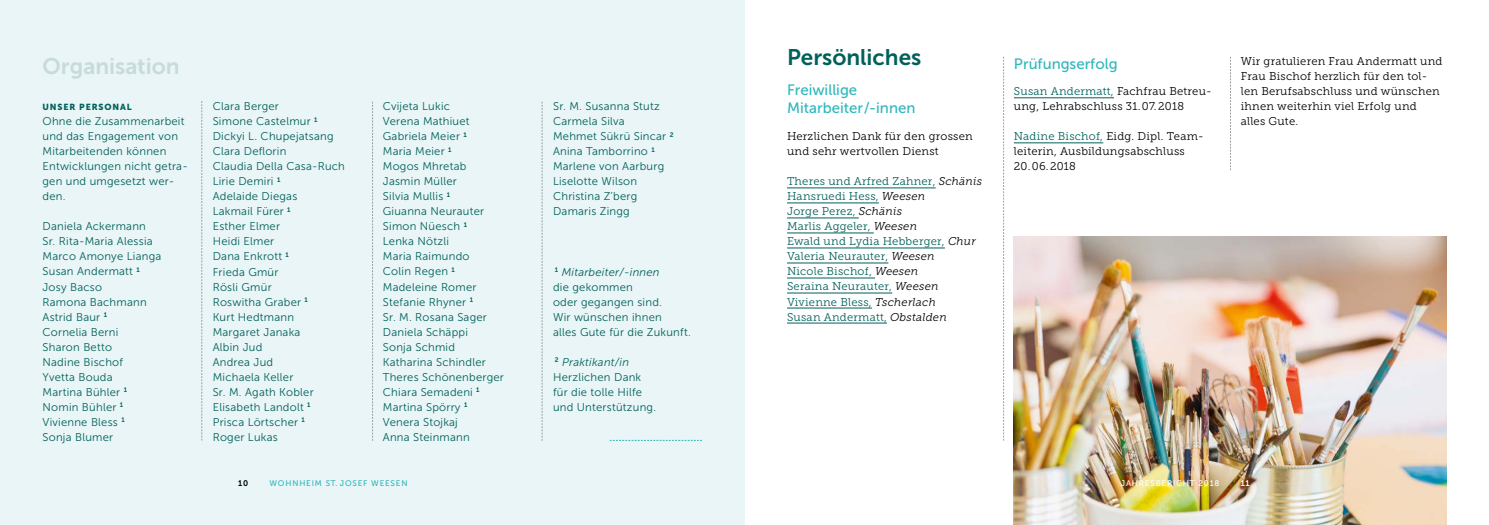
<style>
.page{position:relative;width:1489px;height:525px;background:#fff}
.page>*{position:absolute;margin:0;border:0;box-sizing:border-box;transform-origin:0 0}
.t1{font:22.5px "Museo Sans 700";color:#00605a}
.t2{font:22.5px "Museo Sans 700";color:#c6dbda}
.t3{font:15px/17.5px "Museo Sans 500";color:#2fb7bc}
.t4{font:11.25px/15px "Museo Sans 300";letter-spacing:.02em;color:#00605a}
.t5{font:11.25px/15px "Museo Slab 300";letter-spacing:.02em;color:#000}
.t6{font:11.25px/15px "Museo Slab 300";letter-spacing:.02em;color:#00605a}
.t7{font:8.75px "Museo Sans 900";letter-spacing:.1em;color:#00605a}
.t8{font:8.12px "Museo Sans 500";letter-spacing:.1em;color:#2fb7bc}
.t9{font:8.12px "Museo Sans 500";letter-spacing:.1em;color:#fff}
.t10{font:8.12px "Museo Sans 700";color:#000}
.t11{font:8.12px "Museo Sans 700";color:#fff}
.s1{font-style:italic}
.s2{font-style:italic;color:#000}
.s3{color:#00605a}
</style>
<div class="page">
<svg style="left:1003px;top:57px;width:1px;height:383px"></svg>
<svg style="left:1230px;top:57px;width:1px;height:113px"></svg>
<hr style="left:787px;top:187px;width:148px;height:1px;background:#00605a">
<hr style="left:787px;top:202px;width:91px;height:1px;background:#00605a">
<hr style="left:787px;top:217px;width:71px;height:1px;background:#00605a">
<hr style="left:787px;top:232px;width:86px;height:1px;background:#00605a">
<hr style="left:787px;top:247px;width:157px;height:1px;background:#00605a">
<hr style="left:787px;top:262px;width:101px;height:1px;background:#00605a">
<hr style="left:787px;top:277px;width:88px;height:1px;background:#00605a">
<hr style="left:787px;top:292px;width:105px;height:1px;background:#00605a">
<hr style="left:787px;top:307px;width:85px;height:1px;background:#00605a">
<hr style="left:787px;top:322px;width:100px;height:1px;background:#00605a">
<hr style="left:1013px;top:97px;width:100px;height:1px;background:#00605a">
<hr style="left:1013px;top:142px;width:90px;height:1px;background:#00605a">
<div style="left:0;top:0;width:744px;height:524px;background:#e9f5f6"></div>
<svg style="left:609px;top:440px;width:93px;height:1px"></svg>
<svg style="left:201px;top:101px;width:1px;height:339px"></svg>
<svg style="left:372px;top:102px;width:1px;height:338px"></svg>
<svg style="left:542px;top:102px;width:1px;height:338px"></svg>
<img style="left:1013px;top:236px;width:433px;height:288px">
<h1 class="t2" style="left:43px;top:53px;width:139px">Organisation</h1>
<p class="t7" style="left:43px;top:102px;width:91px">UNSER PERSONAL</p>
<p class="t4" style="left:43px;top:114px;width:147px">Ohne die Zusammenarbeit und das Engagement von<br>Mitarbeitenden können<br>Entwicklungen nicht getra&shy;gen und umgesetzt wer&shy;den.</p>
<p class="t4" style="left:43px;top:219px;width:120px">Daniela Ackermann<br>Sr. Rita-Maria Alessia<br>Marco Amonye Lianga<br>Susan Andermatt <sup>1<br></sup>Josy Bacso<br>Ramona Bachmann<br>Astrid Baur <sup>1<br></sup>Cornelia Berni<br>Sharon Betto<br>Nadine Bischof<br>Yvetta Bouda<br>Martina Bühler <sup>1<br></sup>Nomin Bühler <sup>1<br></sup>Vivienne Bless <sup>1<br></sup>Sonja Blumer</p>
<p class="t4" style="left:213px;top:99px;width:134px">Clara Berger<br>Simone Castelmur <sup>1<br></sup>Dickyi L. Chupejatsang<br>Clara Deflorin<br>Claudia Della Casa-Ruch<br>Lirie Demiri <sup>1<br></sup>Adelaide Diegas<br>Lakmail Fürer <sup>1<br></sup>Esther Elmer<br>Heidi Elmer<br>Dana Enkrott <sup>1<br></sup>Frieda Gmür<br>Rösli Gmür<br>Roswitha Graber <sup>1<br></sup>Kurt Hedtmann<br>Margaret Janaka<br>Albin Jud<br>Andrea Jud<br>Michaela Keller<br>Sr. M. Agath Kobler<br>Elisabeth Landolt <sup>1<br></sup>Prisca Lörtscher <sup>1<br></sup>Roger Lukas</p>
<p class="t4" style="left:383px;top:99px;width:123px">Cvijeta Lukic<br>Verena Mathiuet<br>Gabriela Meier <sup>1<br></sup>Maria Meier <sup>1<br></sup>Mogos Mhretab<br>Jasmin Müller<br>Silvia Mullis <sup>1<br></sup>Giuanna Neurauter<br>Simon Nüesch <sup>1<br></sup>Lenka Nötzli<br>Maria Raimundo<br>Colin Regen <sup>1<br></sup>Madeleine Romer<br>Stefanie Rhyner <sup>1<br></sup>Sr. M. Rosana Sager<br>Daniela Schäppi<br>Sonja Schmid<br>Katharina Schindler<br>Theres Schönenberger<br>Chiara Semadeni <sup>1<br></sup>Martina Spörry <sup>1<br></sup>Venera Stojkaj<br>Anna Steinmann</p>
<p class="t4" style="left:553px;top:99px;width:122px">Sr. M. Susanna Stutz<br>Carmela Silva<br>Mehmet Sükrü Sincar <sup>2<br></sup>Anina Tamborrino <sup>1<br></sup>Marlene von Aarburg<br>Liselotte Wilson<br>Christina Z’berg<br>Damaris Zingg</p>
<p class="t4" style="left:553px;top:264px;width:139px"><sup>1</sup> <span class="s1">Mitarbeiter/-innen<br></span>die gekommen<br>oder gegangen sind.<br>Wir wünschen ihnen<br>alles Gute für die Zukunft.</p>
<p class="t4" style="left:553px;top:354px;width:105px"><sup>2</sup> <span class="s1">Praktikant/in<br></span>Herzlichen Dank für die tolle Hilfe und Unterstützung.</p>
<p class="t10" style="left:238px;top:478px;width:11px">10</p>
<p class="t8" style="left:269px;top:478px;width:139px">WOHNHEIM ST. JOSEF WEESEN</p>
<h1 class="t1" style="left:787px;top:44px;width:136px">Persönliches</h1>
<h2 class="t3" style="left:787px;top:81px;width:130px">Freiwillige<br>Mitarbeiter/-innen</h2>
<p class="t5" style="left:787px;top:129px;width:187px">Herzlichen Dank für den grossen und sehr wertvollen Dienst</p>
<p class="t6" style="left:787px;top:174px;width:196px">Theres und Arfred Zahner, <span class="s2">Schänis<br></span>Hansruedi Hess, <span class="s2">Weesen<br></span>Jorge Perez, <span class="s2">Schänis<br></span>Marlis Aggeler, <span class="s2">Weesen<br></span>Ewald und Lydia Hebberger, <span class="s2">Chur<br></span>Valeria Neurauter, <span class="s2">Weesen<br></span>Nicole Bischof, <span class="s2">Weesen<br></span>Seraina Neurauter, <span class="s2">Weesen<br></span>Vivienne Bless, <span class="s2">Tscherlach<br></span>Susan Andermatt, <span class="s2">Obstalden</span></p>
<h2 class="t3" style="left:1013px;top:55px;width:105px">Prüfungserfolg</h2>
<p class="t5" style="left:1013px;top:84px;width:199px"><span class="s3">Susan Andermatt,</span> Fachfrau Betreu&shy;ung, Lehrabschluss 31.07. 2018</p>
<p class="t5" style="left:1013px;top:129px;width:191px"><span class="s3">Nadine Bischof,</span> Eidg. Dipl. Team&shy;leiterin, Ausbildungsabschluss<br>20.06.2018</p>
<p class="t5" style="left:1240px;top:54px;width:203px">Wir gratulieren Frau Andermatt und<br>Frau Bischof herzlich für den tol&shy;len Berufsabschluss und wünschen ihnen weiterhin viel Erfolg und alles Gute.</p>
<p class="t9" style="left:1120px;top:478px;width:100px">JAHRESBERICHT 2018</p>
<p class="t11" style="left:1240px;top:478px;width:10px">11</p>
</div>
